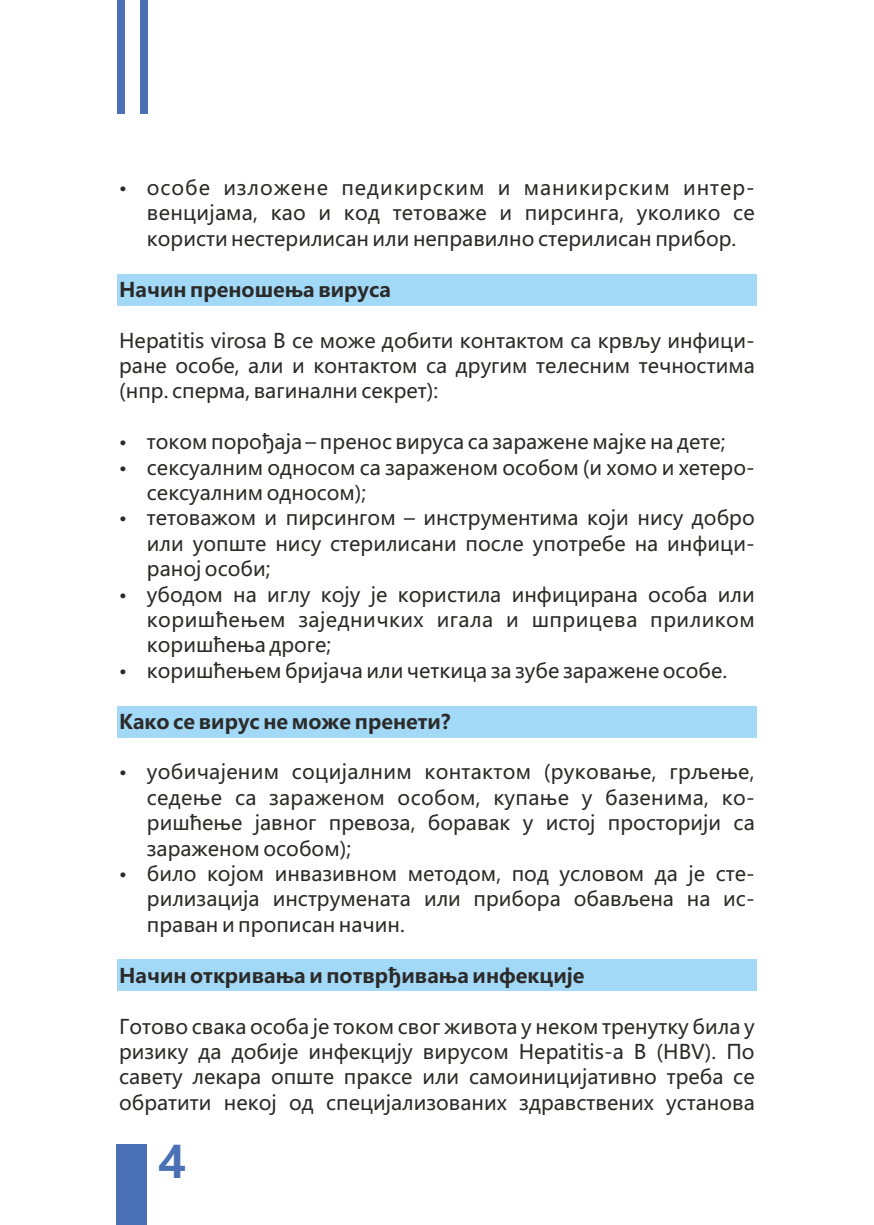
<style>
.page{position:relative;width:874px;height:1225px;background:#fff}
.page>*{position:absolute;margin:0;border:0;box-sizing:border-box;transform-origin:0 0}
.t1{font:700 44px "Microsoft Ya Hei UI";color:#4a70b5}
.t2{font:20px/25.4px "Microsoft Ya Hei UI";color:#2b2a29;text-align:justify}
.t3{font:700 20px "Microsoft Ya Hei UI";color:#2b2a29}
</style>
<div class="page">
<div style="left:117px;top:959px;width:640px;height:32px;background:#a2d9f7"></div>
<div style="left:117px;top:706px;width:640px;height:32px;background:#a2d9f7"></div>
<div style="left:117px;top:274px;width:640px;height:32px;background:#a2d9f7"></div>
<div style="left:116px;top:1143px;width:31px;height:82px;background:#4a70b5"></div>
<div style="left:117px;top:0;width:8px;height:113px;background:#4a70b5"></div>
<div style="left:140px;top:0;width:8px;height:113px;background:#4a70b5"></div>
<p class="t2" style="left:147px;top:177px;width:609px">особе изложене педикирским и маникирским интер&shy;венцијама, као и код тетоваже и пирсинга, уколико се користи нестерилисан или неправилно стерилисан прибор.</p>
<p class="t3" style="left:119px;top:280px;width:273px">Начин преношења вируса</p>
<p class="t2" style="left:119px;top:329px;width:636px">Hepatitis virosa B се може добити контактом са крвљу инфици&shy;ране особе, али и контактом са другим телесним течностима (нпр. сперма, вагинални секрет):</p>
<p class="t2" style="left:147px;top:431px;width:609px;text-align:left">током порођаја – пренос вируса са заражене мајке на дете; сексуалним односом са зараженом особом (и хомо и хетеро&shy;сексуалним односом);<br>тетоважом и пирсингом – инструментима који нису добро или уопште нису стерилисани после употребе на инфици&shy;раној особи;<br>убодом на иглу коју је користила инфицирана особа или коришћењем заједничких игала и шприцева приликом коришћења дроге;<br>коришћењем бријача или четкица за зубе заражене особе.</p>
<p class="t3" style="left:119px;top:712px;width:333px">Како се вирус не може пренети?</p>
<p class="t2" style="left:147px;top:761px;width:609px;text-align:left">уобичајеним социјалним контактом (руковање, грљење, седење са зараженом особом, купање у базенима, ко&shy;ришћење јавног превоза, боравак у истој просторији са зараженом особом);<br>било којом инвазивном методом, под условом да је сте&shy;рилизација инструмената или прибора обављена на ис&shy;праван и прописан начин.</p>
<p class="t3" style="left:119px;top:966px;width:467px">Начин откривања и потврђивања инфекције</p>
<p class="t2" style="left:119px;top:1015px;width:636px">Готово свака особа је током свог живота у неком тренутку била у ризику да добије инфекцију вирусом Hepatitis-а B (HBV). По савету лекара опште праксе или самоиницијативно треба се обратити некој од специјализованих здравствених установа</p>
<h1 class="t1" style="left:158px;top:1141px;width:29px">4</h1>
</div>
